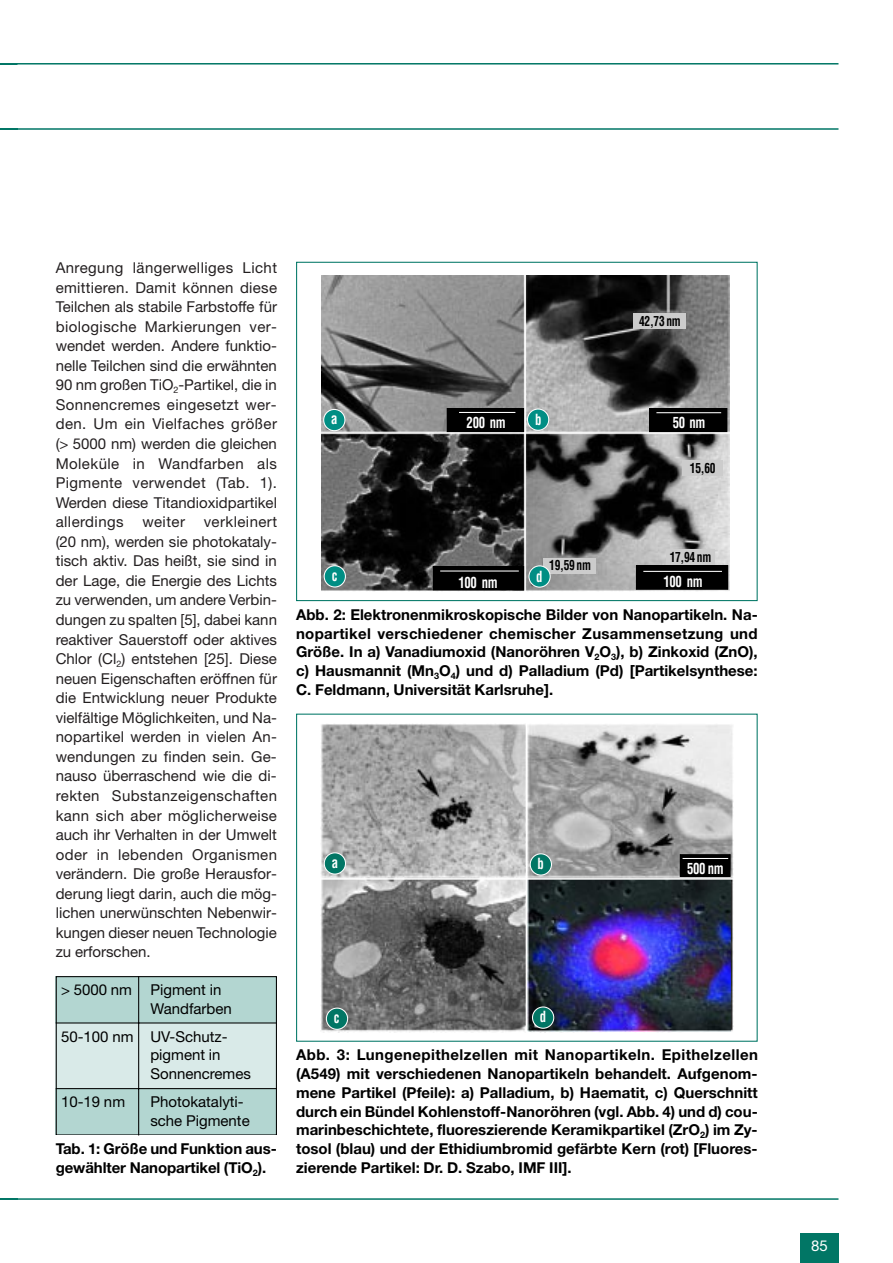
<style>
.page{position:relative;width:893px;height:1263px;background:#fff}
.page>*{position:absolute;margin:0;border:0;box-sizing:border-box;transform-origin:0 0}
.t1{font:15px/19.5px "Helvetica Neue";color:#231f20;text-align:justify}
.t2{font:700 15px/18.8px "Helvetica Neue";color:#000;text-align:justify}
.t3{font:15px/18.8px "Helvetica Neue";color:#000}
.t4{font:700 condensed 15px "Helvetica";letter-spacing:-.025em;color:#fff;scale:.85 1}
.t5{font:15px "Helvetica Neue";color:#fff}
.t6{font:700 condensed 13.5px "Helvetica";letter-spacing:-.025em;color:#000;scale:.85 1}
</style>
<div class="page">
<div style="left:800px;top:1233px;width:38px;height:30px;background:#017665"></div>
<hr style="left:0;top:63px;width:838px;height:2px;background:#017665">
<hr style="left:0;top:128px;width:838px;height:2px;background:#017665">
<hr style="left:0;top:1198px;width:838px;height:2px;background:#017665">
<img style="left:321px;top:275px;width:408px;height:316px">
<svg style="left:323px;top:409px;width:22px;height:22px"></svg>
<svg style="left:323px;top:565px;width:23px;height:23px"></svg>
<svg style="left:527px;top:409px;width:22px;height:22px"></svg>
<div style="left:447px;top:409px;width:76px;height:23px;background:#000"></div>
<div style="left:446px;top:408px;width:78px;height:24px;border:1px solid #000"></div>
<hr style="left:459px;top:412px;width:56px;height:1px;background:#fff">
<div style="left:649px;top:409px;width:77px;height:23px;background:#000"></div>
<div style="left:649px;top:408px;width:78px;height:24px;border:1px solid #000"></div>
<hr style="left:656px;top:412px;width:65px;height:1px;background:#fff">
<div style="left:636px;top:566px;width:91px;height:23px;background:#000"></div>
<div style="left:636px;top:565px;width:92px;height:25px;border:1px solid #000"></div>
<hr style="left:643px;top:571px;width:79px;height:1px;background:#fff">
<div style="left:433px;top:567px;width:91px;height:23px;background:#000"></div>
<div style="left:433px;top:566px;width:91px;height:24px;border:1px solid #000"></div>
<hr style="left:440px;top:571px;width:79px;height:1px;background:#fff">
<hr style="left:316px;top:432px;width:430px;height:2px;background:#fff">
<hr style="left:524px;top:267px;width:2px;height:334px;background:#fff">
<div style="left:633px;top:313px;width:52px;height:16px;background:#ccc"></div>
<div style="left:543px;top:558px;width:53px;height:16px;background:#ccc"></div>
<div style="left:682px;top:460px;width:40px;height:16px;background:#ccc"></div>
<div style="left:666px;top:549px;width:48px;height:16px;background:#ccc"></div>
<svg style="left:528px;top:565px;width:22px;height:23px"></svg>
<div style="left:296px;top:262px;width:461px;height:339px;border:1px solid #017665"></div>
<img style="left:320px;top:724px;width:413px;height:309px">
<div style="left:56px;top:1023px;width:221px;height:67px;background:#d9eae8"></div>
<div style="left:56px;top:976px;width:221px;height:47px;background:#b3d6d1"></div>
<div style="left:56px;top:1089px;width:221px;height:47px;background:#b3d6d1"></div>
<div style="left:56px;top:976px;width:221px;height:160px;border:1px solid #000"></div>
<hr style="left:56px;top:1022px;width:221px;height:2px;background:#000">
<hr style="left:56px;top:1088px;width:221px;height:1px;background:#000">
<hr style="left:138px;top:976px;width:1px;height:160px;background:#000">
<div style="left:680px;top:855px;width:50px;height:21px;background:#000"></div>
<div style="left:679px;top:854px;width:51px;height:23px;border:1px solid #000"></div>
<hr style="left:682px;top:858px;width:46px;height:1px;background:#fff">
<svg style="left:324px;top:852px;width:22px;height:23px"></svg>
<svg style="left:326px;top:1008px;width:22px;height:22px"></svg>
<svg style="left:529px;top:853px;width:23px;height:23px"></svg>
<img style="left:527px;top:880px;width:203px;height:151px">
<svg style="left:532px;top:1006px;width:22px;height:23px"></svg>
<hr style="left:318px;top:878px;width:419px;height:2px;background:#fff">
<hr style="left:525px;top:721px;width:2px;height:316px;background:#fff">
<p class="t1" style="left:56px;top:259px;width:223px">Anregung längerwelliges Licht emittieren. Damit können diese Teilchen als stabile Farbstoffe für biologische Markierungen ver&shy;wendet werden. Andere funktio&shy;nelle Teilchen sind die erwähnten 90 nm großen TiO<sub>2</sub>-Partikel, die in Sonnencremes eingesetzt wer&shy;den. Um ein Vielfaches größer (&gt; 5000 nm) werden die gleichen Moleküle in Wandfarben als Pigmente verwendet (Tab. 1).<br>Werden diese Titandioxidpartikel allerdings weiter verkleinert (20 nm), werden sie photokataly&shy;tisch aktiv. Das heißt, sie sind in der Lage, die Energie des Lichts zu verwenden, um andere Verbin&shy;dungen zu spalten [5], dabei kann reaktiver Sauerstoff oder aktives Chlor (Cl<sub>2</sub>) entstehen [25]. Diese neuen Eigenschaften eröffnen für die Entwicklung neuer Produkte vielfältige Möglichkeiten, und Na&shy;nopartikel werden in vielen An&shy;wendungen zu finden sein. Ge&shy;nauso überraschend wie die di&shy;rekten Substanzeigenschaften kann sich aber möglicherweise auch ihr Verhalten in der Umwelt oder in lebenden Organismen verändern. Die große Herausfor&shy;derung liegt darin, auch die mög&shy;lichen unerwünschten Nebenwir&shy;kungen dieser neuen Technologie zu erforschen.</p>
<p class="t3" style="left:150px;top:982px;width:83px;text-indent:-89px">&gt; 5000 nm Pigment in<br>Wandfarben</p>
<p class="t3" style="left:150px;top:1029px;width:102px;text-indent:-89px">50-100 nm UV-Schutz&shy;pigment in<br>Sonnencremes</p>
<p class="t3" style="left:61px;top:1094px;width:66px">10-19 nm</p>
<p class="t3" style="left:150px;top:1094px;width:101px">Photokatalyti&shy;sche Pigmente</p>
<p class="t2" style="left:56px;top:1141px;width:222px">Tab. 1: Größe und Funktion aus&shy;gewählter Nanopartikel (TiO<sub>2</sub>).</p>
<p class="t4" style="left:331px;top:413px;width:9px">a</p>
<p class="t4" style="left:332px;top:569px;width:8px">c</p>
<p class="t6" style="left:639px;top:315px;width:50px">42,73 nm</p>
<p class="t4" style="left:466px;top:417px;width:48px">200 nm</p>
<p class="t4" style="left:535px;top:414px;width:9px">b</p>
<p class="t4" style="left:672px;top:417px;width:40px">50 nm</p>
<p class="t6" style="left:690px;top:462px;width:32px">15,60</p>
<p class="t6" style="left:669px;top:551px;width:50px">17,94 nm</p>
<p class="t6" style="left:549px;top:560px;width:50px">19,59 nm</p>
<p class="t4" style="left:536px;top:570px;width:9px">d</p>
<p class="t4" style="left:458px;top:576px;width:48px">100 nm</p>
<p class="t4" style="left:663px;top:576px;width:48px">100 nm</p>
<p class="t2" style="left:296px;top:607px;width:463px">Abb. 2: Elektronenmikroskopische Bilder von Nanopartikeln. Na&shy;nopartikel verschiedener chemischer Zusammensetzung und Größe. In a) Vanadiumoxid (Nanoröhren V<sub>2</sub>O<sub>3</sub>), b) Zinkoxid (ZnO), c) Hausmannit (Mn<sub>3</sub>O<sub>4</sub>) und d) Palladium (Pd) [Partikelsynthese:<br>C. Feldmann, Universität Karlsruhe].</p>
<p class="t4" style="left:331px;top:856px;width:9px">a</p>
<p class="t4" style="left:334px;top:1012px;width:8px">c</p>
<p class="t4" style="left:537px;top:858px;width:9px">b</p>
<p class="t4" style="left:539px;top:1011px;width:9px">d</p>
<p class="t4" style="left:687px;top:863px;width:45px">500 nm</p>
<p class="t2" style="left:296px;top:1047px;width:463px">Abb. 3: Lungenepithelzellen mit Nanopartikeln. Epithelzellen (A549) mit verschiedenen Nanopartikeln behandelt. Aufgenom&shy;mene Partikel (Pfeile): a) Palladium, b) Haematit, c) Querschnitt durch ein Bündel Kohlenstoff-Nanoröhren (vgl. Abb. 4) und d) cou&shy;marinbeschichtete, fluoreszierende Keramikpartikel (ZrO<sub>2</sub>) im Zy&shy;tosol (blau) und der Ethidiumbromid gefärbte Kern (rot) [Fluores&shy;zierende Partikel: Dr. D. Szabo, IMF III].</p>
<p class="t5" style="left:811px;top:1241px;width:18px">85</p>
</div>
